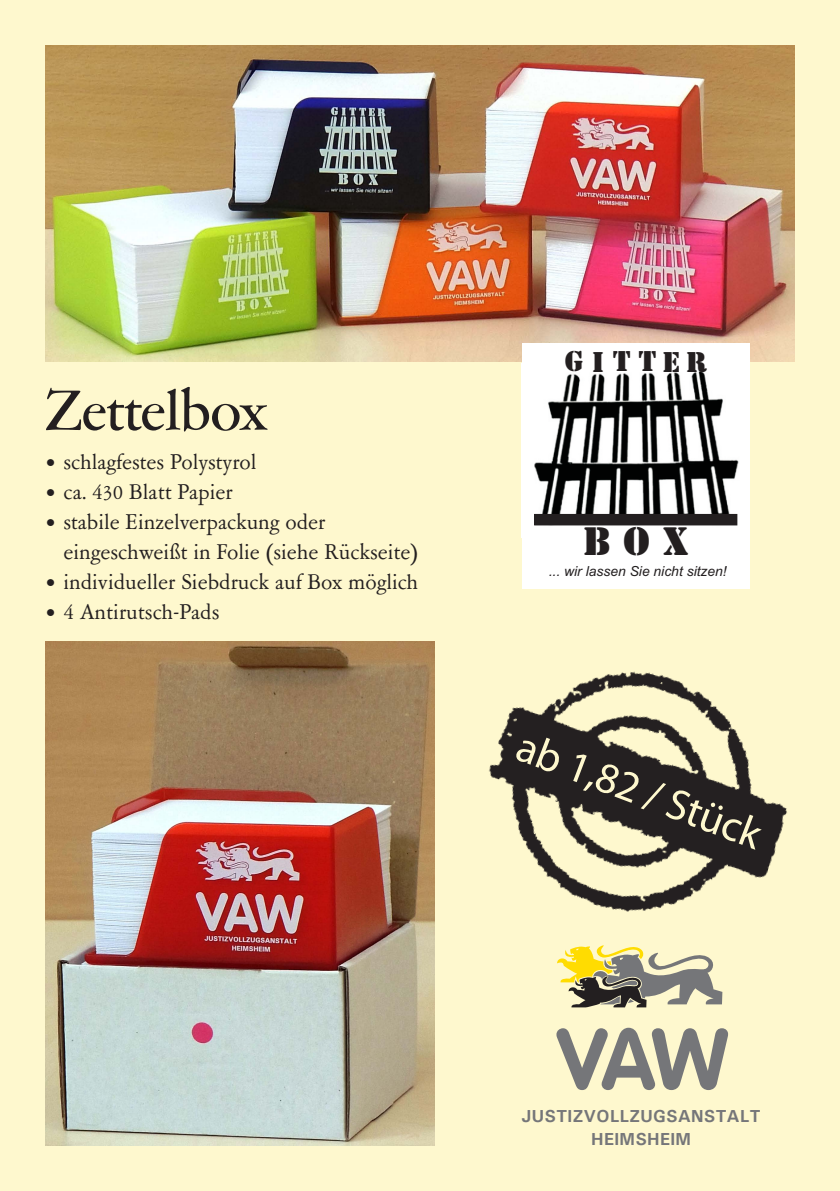
<style>
.page{position:relative;width:840px;height:1191px;background:#fff}
.page>*{position:absolute;margin:0;border:0;box-sizing:border-box;transform-origin:0 0}
.t1{font:500 63.4px "Garamont Amst SH";color:#231f20}
.t2{font:43.6px "Myriad Pro";color:#fef8ce}
.t3{font:39.2px "Stencil BT";color:#231f20}
.t4{font:28.2px "Stencil BT";letter-spacing:.255em;color:#231f20}
.t5{font:24px/30px "Garamont Amst SB";color:#231f20}
.t6{font:700 17.4px/22.8px "Univers";letter-spacing:.02em;color:#757679;text-align:center}
.t7{font:italic 13.8px "Arial";color:#231f20}
</style>
<div class="page">
<div style="left:0;top:0;width:839px;height:1191px;background:#fef8ce"></div>
<img style="left:45px;top:45px;width:749px;height:316px">
<svg style="left:556px;top:1027px;width:171px;height:63px"></svg>
<svg style="left:557px;top:956px;width:165px;height:51px"></svg>
<div style="left:521px;top:343px;width:228px;height:245px;background:#fff"></div>
<img style="left:534px;top:371px;width:205px;height:155px">
<div style="left:534px;top:514px;width:202px;height:11px;background:#231f20"></div>
<img style="left:45px;top:641px;width:389px;height:504px">
<img style="left:489px;top:671px;width:298px;height:285px">
<h1 class="t1" style="left:45px;top:380px;width:224px">Zettelbox</h1>
<p class="t5" style="left:45px;top:447px;width:212px">• schlagfestes Polystyrol</p>
<p class="t5" style="left:45px;top:477px;width:189px">• ca. 430 Blatt Papier</p>
<p class="t5" style="left:63px;top:507px;width:356px;text-indent:-18px">• stabile Einzelverpackung oder eingeschweißt in Folie (siehe Rückseite)</p>
<p class="t5" style="left:45px;top:567px;width:374px">• individueller Siebdruck auf Box möglich</p>
<p class="t5" style="left:45px;top:597px;width:175px">• 4 Antirutsch-Pads</p>
<p class="t4" style="left:564px;top:343px;width:144px">GITTER</p>
<h3 class="t3" style="left:583px;top:516px;width:107px">B O X</h3>
<p class="t7" style="left:548px;top:562px;width:179px">... wir lassen Sie nicht sitzen!</p>
<h2 class="t2" style="left:528px;top:719px;width:260px;rotate:21deg">ab 1,82 / Stück</h2>
<p class="t6" style="left:521px;top:1104px;width:240px">JUSTIZVOLLZUGSANSTALT<br>HEIMSHEIM</p>
</div>
